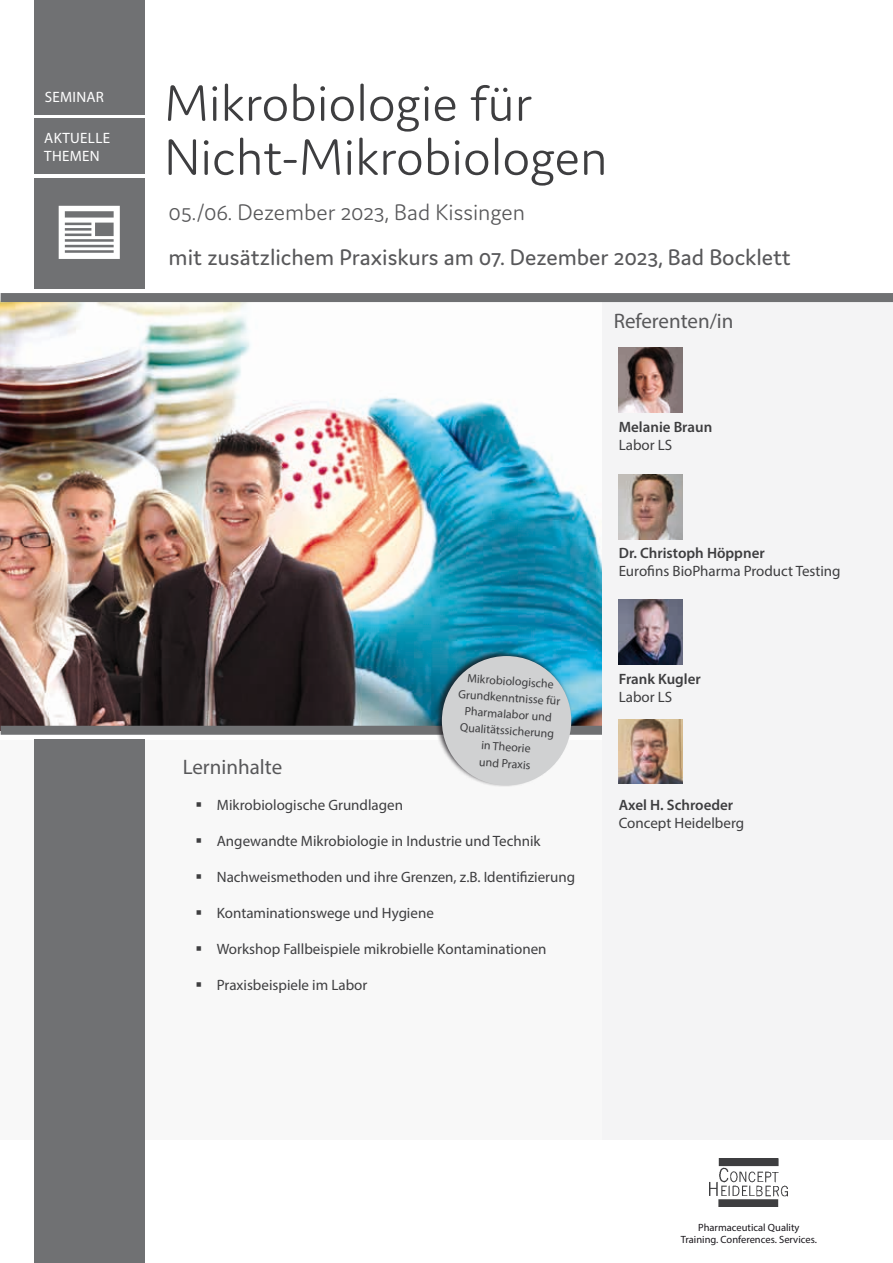
<style>
.page{position:relative;width:893px;height:1263px;background:#fff}
.page>*{position:absolute;margin:0;border:0;box-sizing:border-box;transform-origin:0 0}
.t1{font:300 54px/54px "Domus";color:#3e3e40}
.t2{font:24px "Domus";color:#58585a}
.t3{font:300 24px "Domus";color:#58585a}
.t4{font:21px "Myriad Pro";color:#58585a}
.t5{font:15px "Myriad Pro";color:#3e3e40}
.t6{font:600 15px "Myriad Pro";color:#3e3e40}
.t7{font:15px/18px "Myriad Pro";letter-spacing:.02em;color:#fff}
.t8{font:12px/16.5px "Myriad Pro";color:#3e3e40;text-align:center}
.t9{font:10.5px/12.6px "Myriad Pro";color:#1a171c;text-align:center}
</style>
<div class="page">
<img style="left:1px;top:302px;width:602px;height:424px">
<div style="left:34px;top:118px;width:110px;height:56px;background:#707173"></div>
<div style="left:34px;top:178px;width:110px;height:110px;background:#707173"></div>
<div style="left:0;top:739px;width:893px;height:400px;background:#f8f8f8"></div>
<div style="left:34px;top:739px;width:111px;height:524px;background:#707173"></div>
<div style="left:1px;top:726px;width:602px;height:9px;background:#707173"></div>
<div style="left:603px;top:297px;width:290px;height:842px;background:#f4f4f5"></div>
<div style="left:1px;top:293px;width:892px;height:9px;background:#707173"></div>
<img style="left:710px;top:1159px;width:78px;height:47px">
<div style="left:34px;top:0;width:110px;height:114px;background:#707173"></div>
<svg style="left:59px;top:206px;width:61px;height:53px"></svg>
<img style="left:619px;top:348px;width:63px;height:64px">
<img style="left:619px;top:475px;width:63px;height:64px">
<img style="left:619px;top:600px;width:63px;height:64px">
<img style="left:619px;top:719px;width:63px;height:65px">
<div style="left:434px;top:649px;width:138px;height:138px;background:#1a171c;opacity:.78"></div>
<div style="left:442px;top:656px;width:129px;height:129px;background:#d0d1d2;border-radius:50%"></div>
<p class="t7" style="left:45px;top:88px;width:61px">SEMINAR</p>
<h1 class="t1" style="left:164px;top:76px;width:445px">Mikrobiologie für<br>Nicht-Mikrobiologen</h1>
<h2 class="t3" style="left:169px;top:199px;width:358px">05./06. Dezember 2023, Bad Kissingen</h2>
<h2 class="t2" style="left:169px;top:244px;width:624px">mit zusätzlichem Praxiskurs am 07. Dezember 2023, Bad Bocklett</h2>
<p class="t7" style="left:44px;top:128px;width:67px">AKTUELLE<br>THEMEN</p>
<h3 class="t4" style="left:614px;top:308px;width:121px">Referenten/in</h3>
<p class="t6" style="left:619px;top:417px;width:95px">Melanie Braun</p>
<p class="t5" style="left:619px;top:436px;width:55px">Labor LS</p>
<p class="t8" style="left:460px;top:669px;width:104px;rotate:4deg">Mikrobiologische<br>Grundkenntnisse für<br>Pharmalabor und<br>Qualitätssicherung in Theorie<br>und Praxis</p>
<h3 class="t4" style="left:183px;top:754px;width:101px">Lerninhalte</h3>
<p class="t5" style="left:217px;top:796px;width:188px">Mikrobiologische Grundlagen</p>
<p class="t5" style="left:217px;top:832px;width:325px">Angewandte Mikrobiologie in Industrie und Technik</p>
<p class="t5" style="left:217px;top:868px;width:360px">Nachweismethoden und ihre Grenzen, z.B. Identifizierung</p>
<p class="t5" style="left:217px;top:904px;width:219px">Kontaminationswege und Hygiene</p>
<p class="t5" style="left:217px;top:940px;width:331px">Workshop Fallbeispiele mikrobielle Kontaminationen</p>
<p class="t5" style="left:217px;top:976px;width:152px">Praxisbeispiele im Labor</p>
<p class="t6" style="left:619px;top:543px;width:148px">Dr. Christoph Höppner</p>
<p class="t5" style="left:619px;top:562px;width:223px">Eurofins BioPharma Product Testing</p>
<p class="t6" style="left:619px;top:669px;width:84px">Frank Kugler</p>
<p class="t5" style="left:619px;top:688px;width:55px">Labor LS</p>
<p class="t6" style="left:619px;top:795px;width:116px">Axel H. Schroeder</p>
<p class="t5" style="left:619px;top:814px;width:127px">Concept Heidelberg</p>
<p class="t9" style="left:681px;top:1221px;width:138px">Pharmaceutical Quality<br>Training. Conferences. Services.</p>
</div>
